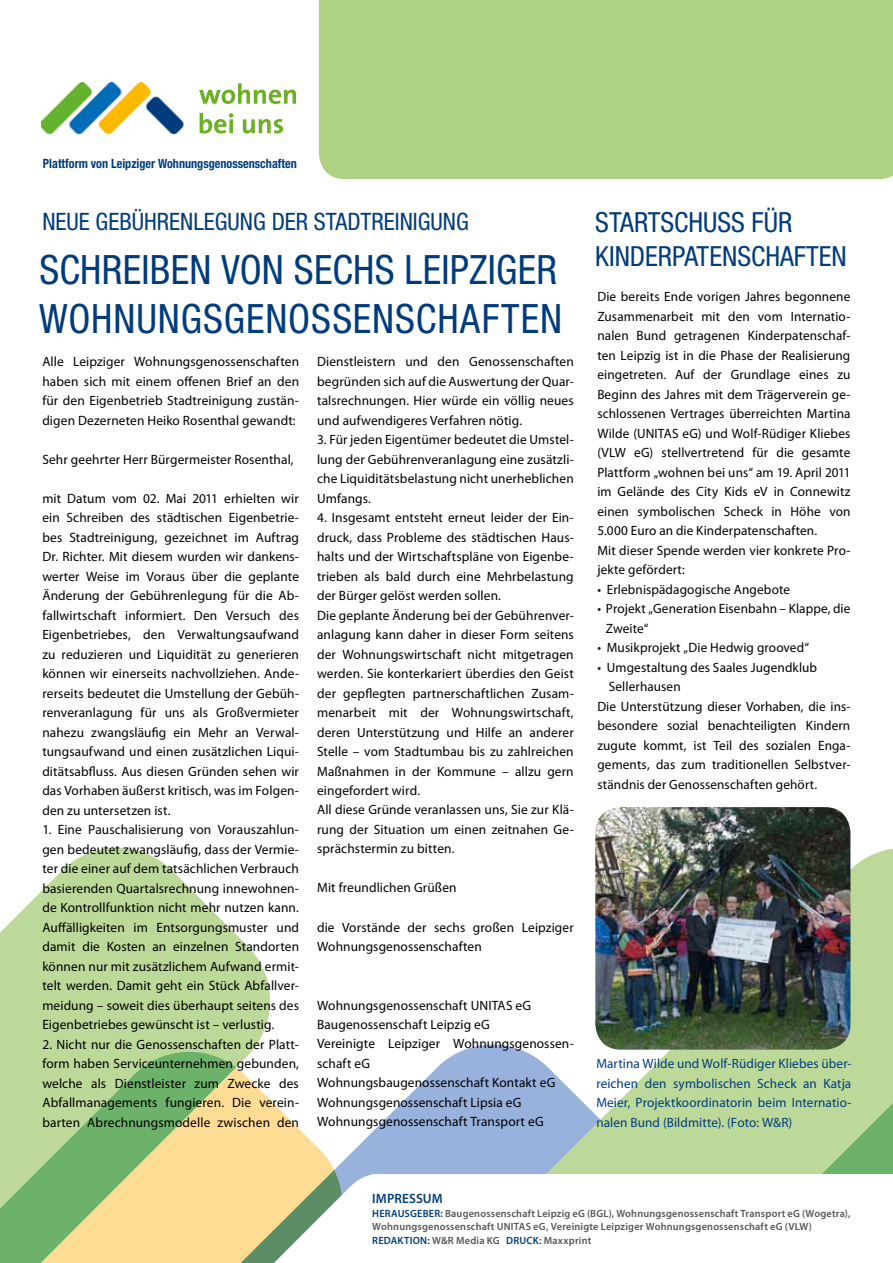
<style>
.page{position:relative;width:893px;height:1263px;background:#fff}
.page>*{position:absolute;margin:0;border:0;box-sizing:border-box;transform-origin:0 0}
.t1{font:condensed 40.5px/48.6px "Helvetica Neue LT Std";letter-spacing:.015em;color:#003c7c}
.t2{font:condensed 27.75px/33.3px "Helvetica Neue LT Std";color:#003c7c}
.t3{font:condensed 24px "Helvetica Neue LT Std";color:#003c7c}
.t4{font:13.5px/19.5px "Myriad Pro";letter-spacing:.01em;color:#000;text-align:justify}
.t5{font:13.5px/19.5px "Myriad Pro";letter-spacing:.01em;color:#003c7c;text-align:justify}
.t6{font:600 13.5px "Myriad Pro";letter-spacing:.01em;color:#003c7c}
.t7{font:700 condensed 12.75px "Helvetica Neue LT Std";color:#003c7c;scale:.95 1}
.t8{font:600 10.5px/13.5px "Myriad Pro";letter-spacing:.02em;color:#565656}
.s1{color:#003c7c}
</style>
<div class="page">
<svg style="left:278px;top:1108px;width:66px;height:62px"></svg>
<svg style="left:0;top:847px;width:278px;height:416px;fill:#bdd99a"></svg>
<svg style="left:0;top:1044px;width:236px;height:219px;background:#b8cc86"></svg>
<svg style="left:344px;top:840px;width:549px;height:334px"></svg>
<svg style="left:398px;top:1044px;width:495px;height:130px;background:#b5cfb8"></svg>
<div style="left:319px;top:0;width:574px;height:179px;background:#aed184"></div>
<svg style="left:261px;top:1174px;width:114px;height:89px"></svg>
<img style="left:595px;top:807px;width:255px;height:243px;border-radius:26px">
<img style="left:42px;top:82px;width:142px;height:53px">
<svg style="left:199px;top:83px;width:97px;height:21px"></svg>
<svg style="left:200px;top:113px;width:33px;height:20px"></svg>
<svg style="left:243px;top:119px;width:40px;height:14px"></svg>
<p class="t7" style="left:43px;top:156px;width:269px">Plattform von Leipziger Wohnungsgenossenschaften</p>
<h3 class="t3" style="left:42px;top:213px;width:428px">NEUE GEBÜHRENLEGUNG DER STADTREINIGUNG</h3>
<h1 class="t1" style="left:39px;top:250px;width:524px">SCHREIBEN VON SECHS LEIPZIGER<br>WOHNUNGSGENOSSENSCHAFTEN</h1>
<p class="t4" style="left:42px;top:353px;width:258px">Alle Leipziger Wohnungsgenossenschaften haben sich mit einem offenen Brief an den für den Eigenbetrieb Stadtreinigung zustän&shy;digen Dezerneten Heiko Rosenthal gewandt:</p>
<p class="t4" style="left:42px;top:451px;width:253px">Sehr geehrter Herr Bürgermeister Rosenthal,</p>
<p class="t4" style="left:42px;top:490px;width:258px">mit Datum vom 02. Mai 2011 erhielten wir ein Schreiben des städtischen Eigenbetrie&shy;bes Stadtreinigung, gezeichnet im Auftrag Dr. Richter. Mit diesem wurden wir dankens&shy;werter Weise im Voraus über die geplante Änderung der Gebührenlegung für die Ab&shy;fallwirtschaft informiert. Den Versuch des Eigenbetriebes, den Verwaltungsaufwand zu reduzieren und Liquidität zu generieren können wir einerseits nachvollziehen. Ande&shy;rerseits bedeutet die Umstellung der Gebüh&shy;renveranlagung für uns als Großvermieter nahezu zwangsläufig ein Mehr an Verwal&shy;tungsaufwand und einen zusätzlichen Liqui&shy;ditätsabfluss. Aus diesen Gründen sehen wir das Vorhaben äußerst kritisch, was im Folgen&shy;den zu untersetzen ist.</p>
<p class="t4" style="left:42px;top:821px;width:258px">1. Eine Pauschalisierung von Vorauszahlun&shy;gen bedeutet zwangsläufig, dass der Vermie&shy;ter die einer auf dem tatsächlichen Verbrauch basierenden Quartalsrechnung innewohnen&shy;de Kontrollfunktion nicht mehr nutzen kann.<br>Auffälligkeiten im Entsorgungsmuster und damit die Kosten an einzelnen Standorten können nur mit zusätzlichem Aufwand ermit&shy;telt werden. Damit geht ein Stück Abfallver&shy;meidung – soweit dies überhaupt seitens des Eigenbetriebes gewünscht ist – verlustig.</p>
<p class="t4" style="left:42px;top:1036px;width:258px">2. Nicht nur die Genossenschaften der Platt&shy;form haben Serviceunternehmen gebunden, welche als Dienstleister zum Zwecke des Abfallmanagements fungieren. Die verein&shy;barten Abrechnungsmodelle zwischen den</p>
<p class="t4" style="left:317px;top:353px;width:258px">Dienstleistern und den Genossenschaften begründen sich auf die Auswertung der Quar&shy;talsrechnungen. Hier würde ein völlig neues und aufwendigeres Verfahren nötig.</p>
<p class="t4" style="left:317px;top:431px;width:258px">3. Für jeden Eigentümer bedeutet die Umstel&shy;lung der Gebührenveranlagung eine zusätzli&shy;che Liquiditätsbelastung nicht unerheblichen Umfangs.</p>
<p class="t4" style="left:317px;top:509px;width:258px;text-align:left">4. Insgesamt entsteht erneut leider der Ein&shy;druck, dass Probleme des städtischen Haus&shy;halts und der Wirtschaftspläne von Eigenbe&shy;trieben als bald durch eine Mehrbelastung der Bürger gelöst werden sollen.<br>Die geplante Änderung bei der Gebührenver&shy;anlagung kann daher in dieser Form seitens der Wohnungswirtschaft nicht mitgetragen werden. Sie konterkariert überdies den Geist der gepflegten partnerschaftlichen Zusam&shy;menarbeit mit der Wohnungswirtschaft, deren Unterstützung und Hilfe an anderer Stelle – vom Stadtumbau bis zu zahlreichen Maßnahmen in der Kommune – allzu gern eingefordert wird.<br>All diese Gründe veranlassen uns, Sie zur Klä&shy;rung der Situation um einen zeitnahen Ge&shy;sprächstermin zu bitten.</p>
<p class="t4" style="left:317px;top:879px;width:141px">Mit freundlichen Grüßen</p>
<p class="t4" style="left:317px;top:918px;width:258px">die Vorstände der sechs großen Leipziger<br>Wohnungsgenossenschaften</p>
<p class="t4" style="left:317px;top:996px;width:258px;text-align:left">Wohnungsgenossenschaft UNITAS eG Baugenossenschaft Leipzig eG<br>Vereinigte Leipziger Wohnungsgenossen&shy;schaft eG<br>Wohnungsbaugenossenschaft Kontakt eG Wohnungsgenossenschaft Lipsia eG Wohnungsgenossenschaft Transport eG</p>
<h2 class="t2" style="left:595px;top:209px;width:253px">STARTSCHUSS FÜR<br>KINDERPATENSCHAFTEN</h2>
<p class="t4" style="left:597px;top:288px;width:255px;text-align:left">Die bereits Ende vorigen Jahres begonnene Zusammenarbeit mit den vom Internatio&shy;nalen Bund getragenen Kinderpatenschaf&shy;ten Leipzig ist in die Phase der Realisierung eingetreten. Auf der Grundlage eines zu Beginn des Jahres mit dem Trägerverein ge&shy;schlossenen Vertrages überreichten Martina Wilde (UNITAS eG) und Wolf-Rüdiger Kliebes (VLW eG) stellvertretend für die gesamte Plattform „wohnen bei uns“ am 19. April 2011 im Gelände des City Kids eV in Connewitz einen symbolischen Scheck in Höhe von 5.000 Euro an die Kinderpatenschaften.<br>Mit dieser Spende werden vier konkrete Pro&shy;jekte gefördert:</p>
<p class="t4" style="left:597px;top:581px;width:194px">• Erlebnispädagogische Angebote</p>
<p class="t4" style="left:606px;top:600px;width:246px;text-indent:-9px">• Projekt „Generation Eisenbahn – Klappe, die<br>Zweite“</p>
<p class="t4" style="left:597px;top:639px;width:213px">• Musikprojekt „Die Hedwig grooved“</p>
<p class="t4" style="left:597px;top:659px;width:221px">• Umgestaltung des Saales Jugendklub</p>
<p class="t4" style="left:609px;top:678px;width:73px">Sellerhausen</p>
<p class="t4" style="left:597px;top:698px;width:255px">Die Unterstützung dieser Vorhaben, die ins-</p>
<p class="t4" style="left:597px;top:717px;width:254px">besondere sozial benachteiligten Kindern</p>
<p class="t4" style="left:597px;top:737px;width:255px">zugute kommt, ist Teil des sozialen Enga-</p>
<p class="t4" style="left:597px;top:756px;width:255px">gements, das zum traditionellen Selbstver-</p>
<p class="t4" style="left:597px;top:776px;width:221px">ständnis der Genossenschaften gehört.</p>
<p class="t5" style="left:596px;top:1055px;width:257px">Martina Wilde und Wolf-Rüdiger Kliebes über&shy;reichen den symbolischen Scheck an Katja Meier, Projektkoordinatorin beim Internatio&shy;nalen Bund (Bildmitte). (Foto: W&amp;R)</p>
<p class="t6" style="left:372px;top:1194px;width:72px">IMPRESSUM</p>
<p class="t8" style="left:372px;top:1207px;width:480px"><span class="s1">HERAUSGEBER:</span> Baugenossenschaft Leipzig eG (BGL), Wohnungsgenossenschaft Transport eG (Wogetra),<br>Wohnungsgenossenschaft UNITAS eG, Vereinigte Leipziger Wohnungsgenossenschaft eG (VLW)<br><span class="s1">REDAKTION:</span> W&amp;R Media KG <span class="s1">DRUCK:</span> Maxxprint</p>
</div>
